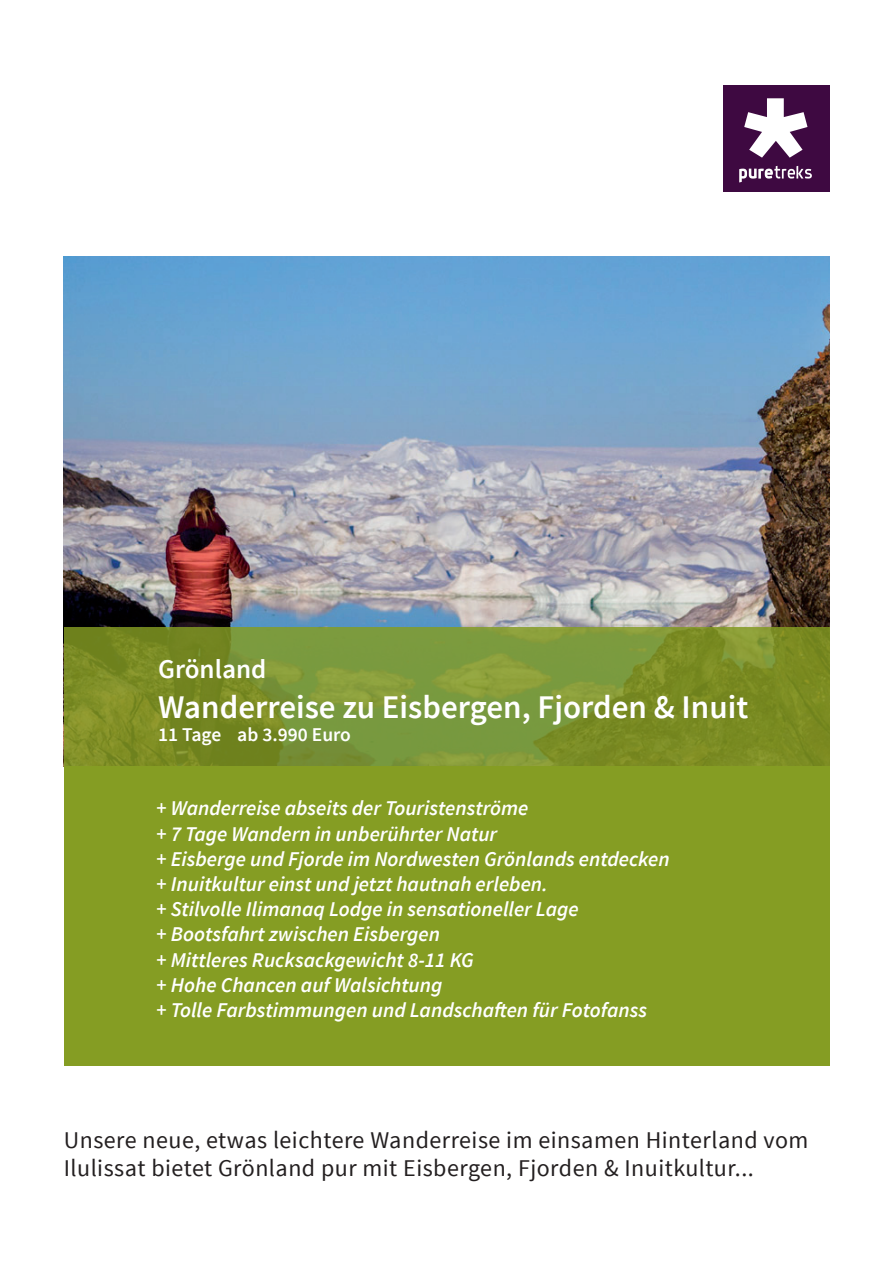
<style>
.page{position:relative;width:893px;height:1263px;background:#fff}
.page>*{position:absolute;margin:0;border:0;box-sizing:border-box;transform-origin:0 0}
.t1{font:600 33px "Source Sans Pro";color:#fff}
.t2{font:600 27px "Source Sans Pro";color:#fff}
.t3{font:24px/28.8px "Source Sans Pro";letter-spacing:.02em;color:#231f20}
.t4{font:italic 600 21px/25.2px "Source Sans Pro";color:#fff}
.t5{font:600 19.5px "Source Sans Pro";color:#fff}
</style>
<div class="page">
<img style="left:64px;top:256px;width:765px;height:372px">
<svg style="left:64px;top:628px;width:765px;height:138px;background:#7b912e"></svg>
<div style="left:64px;top:766px;width:765px;height:299px;background:#859d23"></div>
<div style="left:723px;top:85px;width:106px;height:106px;background:#3e0941"></div>
<svg style="left:744px;top:98px;width:63px;height:60px"></svg>
<svg style="left:739px;top:166px;width:73px;height:16px"></svg>
<p class="t2" style="left:158px;top:652px;width:110px">Grönland</p>
<h1 class="t1" style="left:158px;top:686px;width:592px">Wanderreise zu Eisbergen, Fjorden &amp; Inuit</h1>
<p class="t5" style="left:158px;top:722px;width:194px">11 Tage ab 3.990 Euro</p>
<p class="t4" style="left:156px;top:796px;width:515px">+ Wanderreise abseits der Touristenströme<br>+ 7 Tage Wandern in unberührter Natur<br>+ Eisberge und Fjorde im Nordwesten Grönlands entdecken + Inuitkultur einst und jetzt hautnah erleben.<br>+ Stilvolle Ilimanaq Lodge in sensationeller Lage<br>+ Bootsfahrt zwischen Eisbergen<br>+ Mittleres Rucksackgewicht 8-11 KG<br>+ Hohe Chancen auf Walsichtung<br>+ Tolle Farbstimmungen und Landschaften für Fotofanss</p>
<p class="t3" style="left:64px;top:1126px;width:746px">Unsere neue, etwas leichtere Wanderreise im einsamen Hinterland vom<br>Ilulissat bietet Grönland pur mit Eisbergen, Fjorden &amp; Inuitkultur...</p>
</div>
